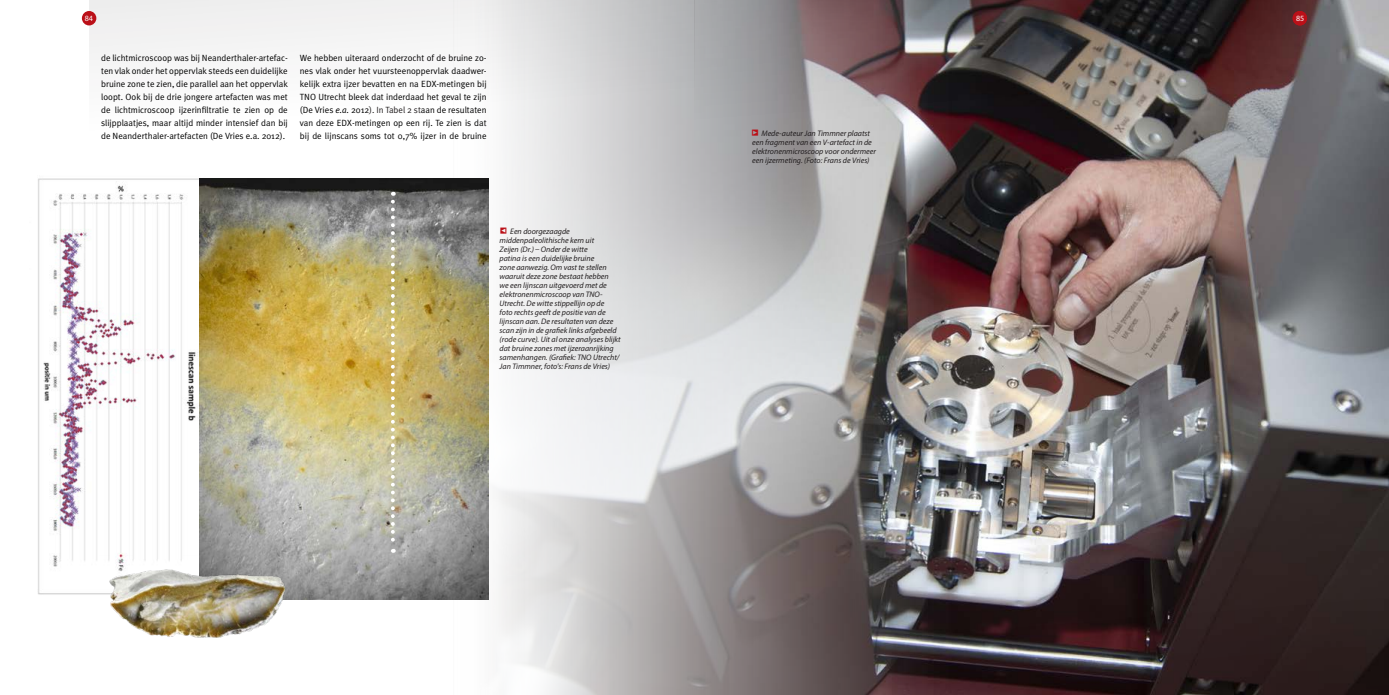
<style>
.page{position:relative;width:1389px;height:695px;background:#fff}
.page>*{position:absolute;margin:0;border:0;box-sizing:border-box;transform-origin:0 0}
.VOETNOOTTEKST_DEF{font:9px/13px "Meta Plus Normal";color:#000;text-align:justify}
.t1{font:italic 8px/9px "Myriad Pro";color:#231f20}
.t2{font:8px "Myriad Pro";color:#fff}
.s1{font-style:italic}
.s2{color:#231f20}
.s3{font-family:"Pointers";font-style:normal;color:#bb1018}
.s4{font-family:"Meta Plus Normal";font-style:normal}
</style>
<div class="page">
<img style="left:454px;top:0;width:935px;height:694px">
<svg style="left:89px;top:0;width:605px;height:152px;fill:#f4f4f4"></svg>
<div style="left:82px;top:11px;width:14px;height:14px;background:#bb1018;border-radius:50%"></div>
<svg style="left:694px;top:0;width:606px;height:140px"></svg>
<div style="left:1293px;top:11px;width:14px;height:14px;background:#bb1018;border-radius:50%"></div>
<svg style="left:893px;top:581px;width:496px;height:113px"></svg>
<img style="left:38px;top:178px;width:162px;height:417px">
<img style="left:200px;top:178px;width:288px;height:421px">
<svg style="left:391px;top:192px;width:4px;height:360px"></svg>
<img style="left:92px;top:555px;width:198px;height:83px">
<p class="t2" style="left:85px;top:14px;width:10px">8410</p>
<p class="t2" style="left:1296px;top:14px;width:10px">1185</p>
<p class="VOETNOOTTEKST_DEF" style="left:101px;top:51px;width:188px">de lichtmicroscoop was bij Neanderthaler-artefac&shy;ten vlak onder het oppervlak steeds een duidelijke bruine zone te zien, die parallel aan het oppervlak loopt. Ook bij de drie jongere artefacten was met de lichtmicroscoop ijzerinfiltratie te zien op de slijpplaatjes, maar altijd minder intensief dan bij de Neanderthaler-artefacten (De Vries e.a. 2012).</p>
<p class="VOETNOOTTEKST_DEF" style="left:300px;top:51px;width:188px">We hebben uiteraard onderzocht of de bruine zo&shy;nes vlak onder het vuursteenoppervlak daadwer&shy;kelijk extra ijzer bevatten en na EDX-metingen bij TNO Utrecht bleek dat inderdaad het geval te zijn (De Vries <span class="s1">e.a.</span> 2012<span class="s2">). In Tabel 2 st</span>aan de resultaten van deze EDX-metingen op een rij. Te zien is dat bij de lijnscans soms tot 0,7% ijzer in de bruine</p>
<p class="t1" style="left:500px;top:226px;width:123px"><span class="s3">ß</span> Een doorgezaagde middenpaleolithische kern uit<br>Zeijen (Dr.) <span class="s4">–</span> Onder de witte<br>patina is een duidelijke bruine<br>zone aanwezig. Om vast te stellen waaruit deze zone bestaat hebben<br>we een lijnscan uitgevoerd met de elektronenmicroscoop van TNO-Utrecht. De witte stippellijn op de<br>foto rechts geeft de positie van de lijnscan aan. De resultaten van deze scan zijn in de grafiek links afgebeeld (rode curve). Uit al onze analyses blijkt dat bruine zones met ijzeraanrijking samenhangen. (Grafiek: TNO Utrecht/ Jan Timmner, foto's: Frans de Vries)</p>
<p class="t1" style="left:752px;top:128px;width:125px"><span class="s3">s</span> Mede-auteur Jan Timmner plaatst een fragment van een V-artefact in de elektronenmicroscoop voor ondermeer een ijzermeting. (Foto: Frans de Vries)</p>
</div>
